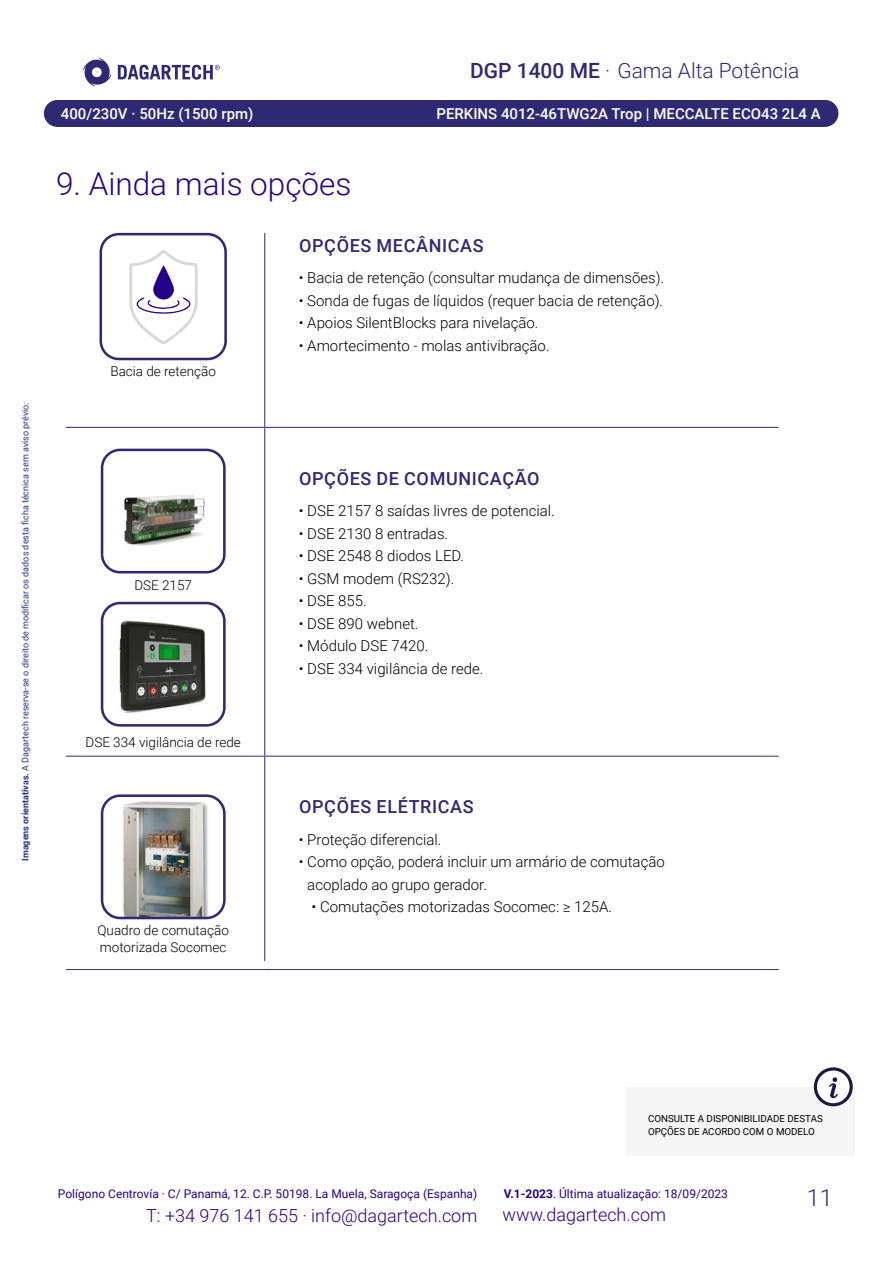
<style>
.page{position:relative;width:893px;height:1263px;background:#fff}
.page>*{position:absolute;margin:0;border:0;box-sizing:border-box;transform-origin:0 0}
.t1{font:300 31.5px "Roboto";color:#270089}
.t2{font:300 23.4px "Roboto";color:#2e2973}
.t3{font:300 21px "Roboto";color:#2e2973}
.t4{font:300 18px "Roboto";color:#270089}
.t5{font:500 18px "Roboto";letter-spacing:.035em;color:#2e2973}
.t6{font:300 15px/22.5px "Roboto";color:#000}
.t7{font:500 15px "Roboto";color:#fff}
.t8{font:300 13.5px/16.2px "Roboto";color:#000}
.t9{font:12px "Roboto";color:#270089}
.t10{font:9.75px/12.8px "Roboto";color:#000}
.t11{font:9px "Roboto";color:#283583}
.s1{font-weight:700}
.s2{font-weight:500}
</style>
<div class="page">
<div style="left:57px;top:100px;width:768px;height:27px;background:#2e2973"></div>
<div style="left:44px;top:100px;width:27px;height:27px;background:#2e2973;border-radius:50%"></div>
<div style="left:811px;top:100px;width:27px;height:27px;background:#2e2973;border-radius:50%"></div>
<svg style="left:83px;top:58px;width:28px;height:28px"></svg>
<svg style="left:118px;top:65px;width:102px;height:15px"></svg>
<hr style="left:264px;top:233px;width:1px;height:194px;background:#2e2973">
<hr style="left:66px;top:969px;width:199px;height:1px;background:#2e2973">
<hr style="left:265px;top:969px;width:514px;height:1px;background:#2e2973">
<hr style="left:264px;top:428px;width:1px;height:328px;background:#2e2973">
<hr style="left:264px;top:756px;width:1px;height:205px;background:#2e2973">
<hr style="left:66px;top:427px;width:199px;height:1px;background:#2e2973">
<hr style="left:265px;top:427px;width:514px;height:1px;background:#2e2973">
<hr style="left:66px;top:756px;width:199px;height:1px;background:#2e2973">
<hr style="left:265px;top:756px;width:514px;height:1px;background:#2e2973">
<div style="left:100px;top:233px;width:127px;height:127px;border:3px solid #2e2973;border-radius:18px"></div>
<img style="left:102px;top:450px;width:120px;height:96px">
<div style="left:101px;top:449px;width:125px;height:124px;border:3px solid #2e2973;border-radius:18px"></div>
<img style="left:102px;top:603px;width:120px;height:119px">
<div style="left:101px;top:602px;width:125px;height:125px;border:3px solid #2e2973;border-radius:18px"></div>
<img style="left:122px;top:801px;width:86px;height:114px">
<div style="left:101px;top:794px;width:125px;height:125px;border:3px solid #2e2973;border-radius:18px"></div>
<div style="left:626px;top:1087px;width:228px;height:68px;background:#f6f5f5"></div>
<svg style="left:815px;top:1069px;width:36px;height:36px"></svg>
<div style="left:814px;top:1067px;width:39px;height:39px;border:3px solid #1f1646;border-radius:50%"></div>
<svg style="left:829px;top:1077px;width:9px;height:21px"></svg>
<svg style="left:129px;top:250px;width:69px;height:94px"></svg>
<p class="t11" style="left:19px;top:861px;width:460px;rotate:-90deg"><span class="s1">Imagens orientativas.</span> A Dagartech reserva-se o direito de modificar os dados desta ficha técnica sem aviso prévio.</p>
<h3 class="t3" style="left:470px;top:55px;width:331px"><span class="s2">DGP 1400 ME</span> · Gama Alta Potência</h3>
<p class="t7" style="left:61px;top:103px;width:194px">400/230V · 50Hz (1500 rpm)</p>
<p class="t7" style="left:436px;top:104px;width:386px">PERKINS 4012-46TWG2A Trop | MECCALTE ECO43 2L4 A</p>
<h1 class="t1" style="left:56px;top:161px;width:297px">9. Ainda mais opções</h1>
<p class="t8" style="left:110px;top:363px;width:107px">Bacia de retenção</p>
<p class="t8" style="left:134px;top:576px;width:59px">DSE 2157</p>
<p class="t8" style="left:86px;top:734px;width:157px">DSE 334 vigilância de rede</p>
<p class="t8" style="left:97px;top:922px;width:133px">Quadro de comutação motorizada Socomec</p>
<p class="t5" style="left:299px;top:233px;width:186px">OPÇÕES MECÂNICAS</p>
<p class="t6" style="left:299px;top:266px;width:367px">• Bacia de retenção (consultar mudança de dimensões).</p>
<p class="t6" style="left:299px;top:289px;width:366px">• Sonda de fugas de líquidos (requer bacia de retenção).</p>
<p class="t6" style="left:299px;top:311px;width:241px">• Apoios SilentBlocks para nivelação.</p>
<p class="t6" style="left:299px;top:334px;width:252px">• Amortecimento - molas antivibração.</p>
<p class="t5" style="left:299px;top:465px;width:242px">OPÇÕES DE COMUNICAÇÃO</p>
<p class="t6" style="left:299px;top:499px;width:257px">• DSE 2157 8 saídas livres de potencial.</p>
<p class="t6" style="left:299px;top:521px;width:151px">• DSE 2130 8 entradas.</p>
<p class="t6" style="left:299px;top:544px;width:167px">• DSE 2548 8 diodos LED.</p>
<p class="t6" style="left:299px;top:566px;width:157px">• GSM modem (RS232).</p>
<p class="t6" style="left:299px;top:589px;width:69px">• DSE 855.</p>
<p class="t6" style="left:299px;top:611px;width:121px">• DSE 890 webnet.</p>
<p class="t6" style="left:299px;top:634px;width:131px">• Módulo DSE 7420.</p>
<p class="t6" style="left:299px;top:656px;width:186px">• DSE 334 vigilância de rede.</p>
<p class="t5" style="left:299px;top:794px;width:176px">OPÇÕES ELÉTRICAS</p>
<p class="t6" style="left:299px;top:828px;width:144px">• Proteção diferencial.</p>
<p class="t6" style="left:307px;top:850px;width:359px;text-indent:-9px">• Como opção, poderá incluir um armário de comutação acoplado ao grupo gerador.</p>
<p class="t6" style="left:312px;top:895px;width:302px">• Comutações motorizadas Socomec: ≥ 125A.</p>
<p class="t10" style="left:648px;top:1112px;width:176px">CONSULTE A DISPONIBILIDADE DESTAS<br>OPÇÕES DE ACORDO COM O MODELO</p>
<p class="t9" style="left:504px;top:1185px;width:226px"><span class="s1">V.1-2023</span>. Última atualização: 18/09/2023</p>
<p class="t9" style="left:58px;top:1185px;width:421px">Polígono Centrovía · C/ Panamá, 12. C.P. 50198. La Muela, Saragoça (Espanha)</p>
<p class="t4" style="left:146px;top:1203px;width:333px">T: +34 976 141 655 · info@dagartech.com</p>
<p class="t4" style="left:503px;top:1202px;width:165px">www.dagartech.com</p>
<h2 class="t2" style="left:807px;top:1182px;width:27px">11</h2>
</div>
